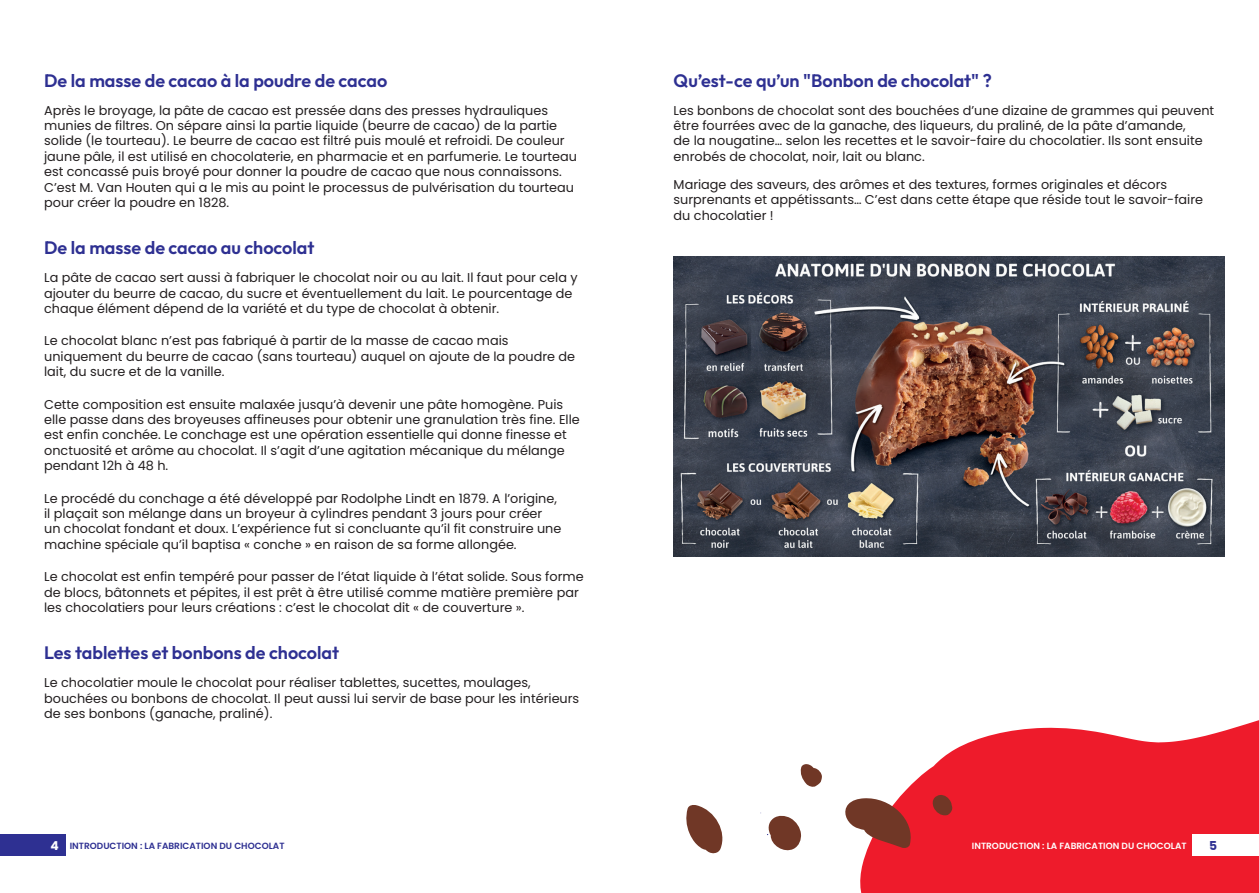
<style>
.page{position:relative;width:1259px;height:893px;background:#fff}
.page>*{position:absolute;margin:0;border:0;box-sizing:border-box;transform-origin:0 0}
.t1{font:100 18px "Outfit";color:#2e3092}
.t2{font:12.9px/15.5px "Poppins";color:#231f20}
.t3{font:700 12.3px "Poppins";color:#2e3092}
.t4{font:600 9px "Poppins";color:#2e3092}
.t5{font:600 9px "Poppins";color:#fff}
.s1{font-weight:700;font-size:12.3px;color:#fff}
</style>
<div class="page">
<svg style="left:860px;top:720px;width:399px;height:173px;fill:#ee1b2b"></svg>
<div style="left:0;top:834px;width:66px;height:22px;background:#2e3092"></div>
<div style="left:1192px;top:834px;width:67px;height:22px;background:#fff"></div>
<img style="left:673px;top:256px;width:551px;height:300px">
<svg style="left:845px;top:797px;width:70px;height:52px"></svg>
<svg style="left:760px;top:812px;width:41px;height:39px"></svg>
<svg style="left:686px;top:805px;width:37px;height:49px"></svg>
<svg style="left:800px;top:764px;width:22px;height:23px"></svg>
<svg style="left:932px;top:794px;width:20px;height:22px"></svg>
<h1 class="t1" style="left:44px;top:70px;width:345px">De la masse de cacao à la poudre de cacao</h1>
<p class="t2" style="left:44px;top:102px;width:534px">Après le broyage, la pâte de cacao est pressée dans des presses hydrauliques munies de filtres. On sépare ainsi la partie liquide (beurre de cacao) de la partie solide (le tourteau). Le beurre de cacao est filtré puis moulé et refroidi. De couleur jaune pâle, il est utilisé en chocolaterie, en pharmacie et en parfumerie. Le tourteau est concassé puis broyé pour donner la poudre de cacao que nous connaissons.<br>C’est M. Van Houten qui a le mis au point le processus de pulvérisation du tourteau pour créer la poudre en 1828.</p>
<h1 class="t1" style="left:44px;top:238px;width:272px">De la masse de cacao au chocolat</h1>
<p class="t2" style="left:44px;top:270px;width:535px">La pâte de cacao sert aussi à fabriquer le chocolat noir ou au lait. Il faut pour cela y ajouter du beurre de cacao, du sucre et éventuellement du lait. Le pourcentage de chaque élément dépend de la variété et du type de chocolat à obtenir.</p>
<p class="t2" style="left:44px;top:333px;width:532px">Le chocolat blanc n’est pas fabriqué à partir de la masse de cacao mais uniquement du beurre de cacao (sans tourteau) auquel on ajoute de la poudre de lait, du sucre et de la vanille.</p>
<p class="t2" style="left:44px;top:396px;width:537px">Cette composition est ensuite malaxée jusqu’à devenir une pâte homogène. Puis elle passe dans des broyeuses affineuses pour obtenir une granulation très fine. Elle est enfin conchée. Le conchage est une opération essentielle qui donne finesse et onctuosité et arôme au chocolat. Il s’agit d’une agitation mécanique du mélange pendant 12h à 48 h.</p>
<p class="t2" style="left:44px;top:490px;width:519px">Le procédé du conchage a été développé par Rodolphe Lindt en 1879. A l’origine, il plaçait son mélange dans un broyeur à cylindres pendant 3 jours pour créer un chocolat fondant et doux. L’expérience fut si concluante qu’il fit construire une machine spéciale qu’il baptisa « conche » en raison de sa forme allongée.</p>
<p class="t2" style="left:44px;top:569px;width:541px">Le chocolat est enfin tempéré pour passer de l’état liquide à l’état solide. Sous forme de blocs, bâtonnets et pépites, il est prêt à être utilisé comme matière première par les chocolatiers pour leurs créations : c’est le chocolat dit « de couverture ».</p>
<h1 class="t1" style="left:44px;top:642px;width:297px">Les tablettes et bonbons de chocolat</h1>
<p class="t2" style="left:44px;top:675px;width:537px">Le chocolatier moule le chocolat pour réaliser tablettes, sucettes, moulages, bouchées ou bonbons de chocolat. Il peut aussi lui servir de base pour les intérieurs de ses bonbons (ganache, praliné).</p>
<h1 class="t1" style="left:673px;top:70px;width:320px">Qu’est-ce qu’un "Bonbon de chocolat" ?</h1>
<p class="t2" style="left:673px;top:102px;width:542px">Les bonbons de chocolat sont des bouchées d’une dizaine de grammes qui peuvent être fourrées avec de la ganache, des liqueurs, du praliné, de la pâte d’amande,<br>de la nougatine… selon les recettes et le savoir-faire du chocolatier. Ils sont ensuite enrobés de chocolat, noir, lait ou blanc.</p>
<p class="t2" style="left:673px;top:177px;width:531px">Mariage des saveurs, des arômes et des textures, formes originales et décors surprenants et appétissants… C’est dans cette étape que réside tout le savoir-faire du chocolatier !</p>
<p class="t4" style="left:51px;top:841px;width:235px"><span class="s1">4</span> INTRODUCTION : LA FABRICATION DU CHOCOLAT</p>
<p class="t5" style="left:972px;top:841px;width:216px">INTRODUCTION : LA FABRICATION DU CHOCOLAT</p>
<p class="t3" style="left:1209px;top:838px;width:9px">5</p>
</div>
